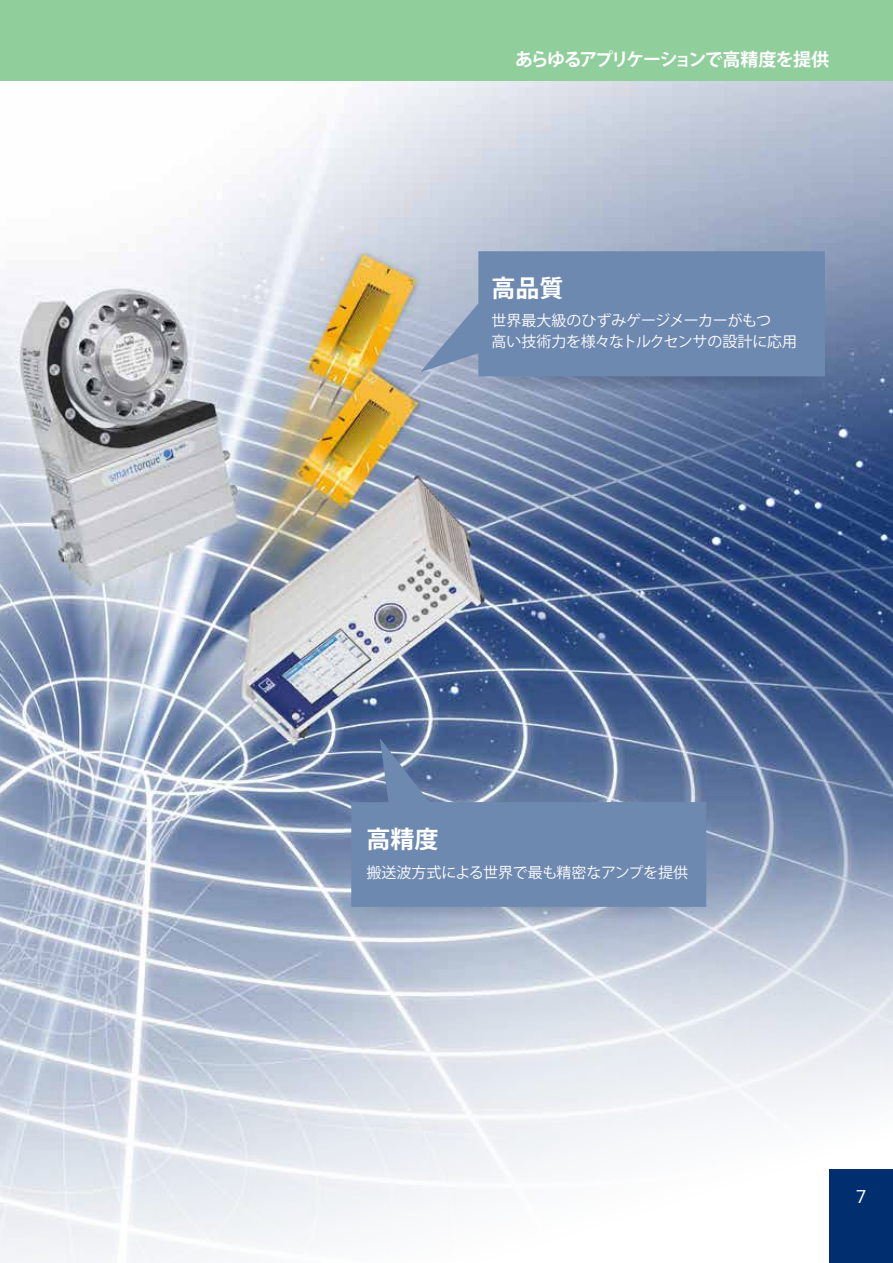
<style>
.page{position:relative;width:893px;height:1263px;background:#fff}
.page>*{position:absolute;margin:0;border:0;box-sizing:border-box;transform-origin:0 0}
.t1{font:700 24px "Koz Go Pr 6 N";color:#fff}
.t2{font:18px "Times";color:#fff}
.t3{font:700 18px "Koz Go Pr 6 N";letter-spacing:-.09em;color:#fff}
.t4{font:18px "Roboto";color:#fff}
.t5{font:15px/21px "Koz Go Pr 6 N";letter-spacing:-.01em;color:#fff}
</style>
<div class="page">
<img style="left:0;top:81px;width:893px;height:718px">
<svg style="left:428px;top:246px;width:388px;height:144px;background:#7f8fad"></svg>
<svg style="left:0;top:799px;width:893px;height:464px"></svg>
<div style="left:0;top:0;width:893px;height:81px;background:#90ce9c"></div>
<svg style="left:359px;top:907px;width:336px;height:11px;background:#9daac1"></svg>
<svg style="left:420px;top:251px;width:405px;height:125px;background:#768fb3"></svg>
<svg style="left:351px;top:738px;width:355px;height:169px;background:#6a84aa"></svg>
<div style="left:829px;top:1169px;width:64px;height:94px;background:#002e6e"></div>
<p class="t3" style="left:515px;top:49px;width:316px">あらゆるアプリケーションで高精度を提供</p>
<p class="t2" style="left:669px;top:52px;width:162px">Category, header right</p>
<h1 class="t1" style="left:492px;top:274px;width:73px">高品質</h1>
<p class="t5" style="left:492px;top:311px;width:307px">世界最大級のひずみゲージメーカーがもつ<br>高い技術力を様々なトルクセンサの設計に応用</p>
<h1 class="t1" style="left:367px;top:826px;width:74px">高精度</h1>
<p class="t5" style="left:367px;top:862px;width:323px">搬送波方式による世界で最も精密なアンプを提供</p>
<p class="t4" style="left:856px;top:1186px;width:12px">7</p>
</div>
